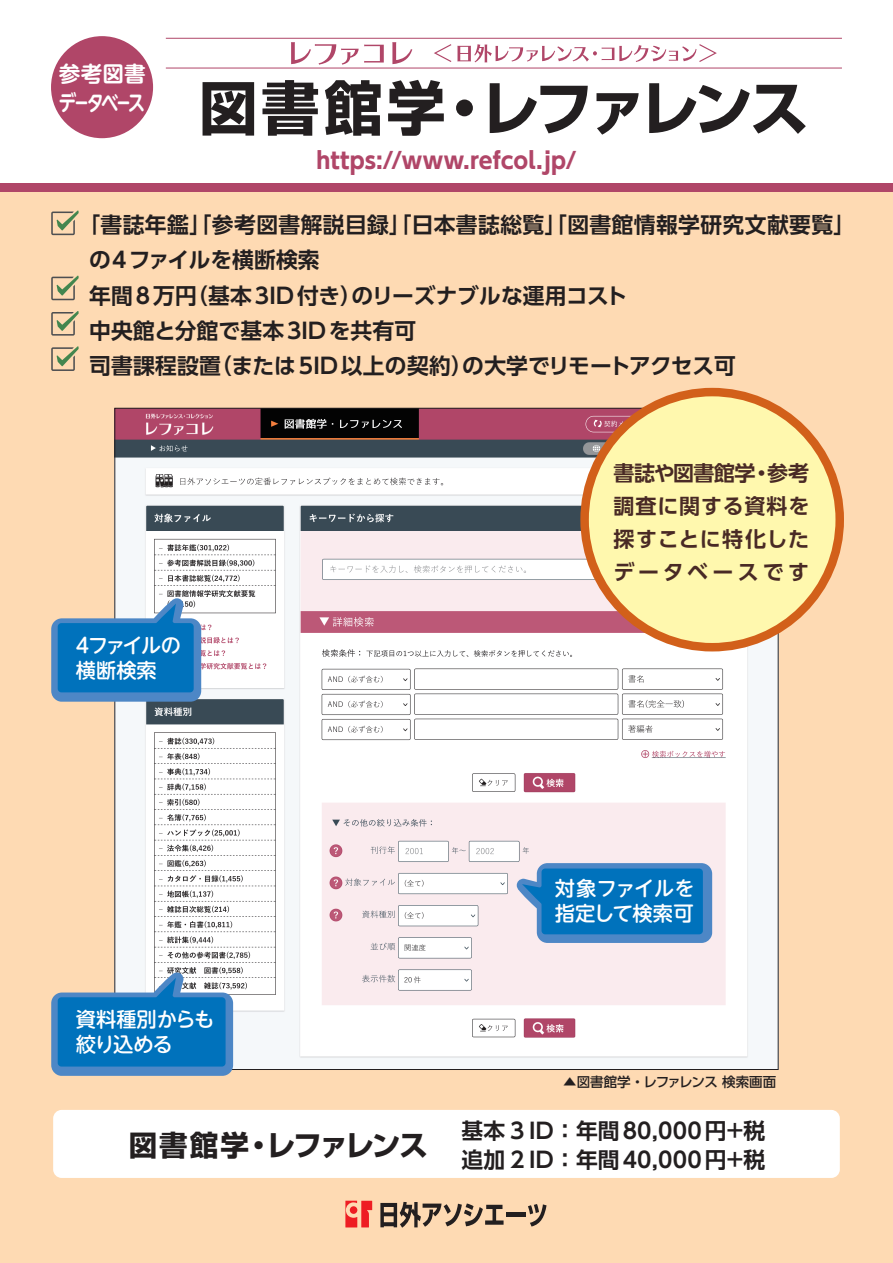
<style>
.page{position:relative;width:893px;height:1263px;background:#fff}
.page>*{position:absolute;margin:0;border:0;box-sizing:border-box;transform-origin:0 0}
.t1{font:700 58.5px "Shin Go Pr 6 N";letter-spacing:-.055em;color:#231f20}
.t2{font:700 28.5px "Shin Go Pr 6 N";letter-spacing:-.05em;color:#231f20}
.t3{font:700 22.5px "UD Shin Go Pr 6 N";color:#b04668}
.t4{font:700 21.75px/35.2px "UD Shin Go Pr 6 N De";letter-spacing:.01em;color:#231f20}
.t5{font:700 21.6px/28.8px "UD Shin M Go Pr 6 N De";letter-spacing:-.07em;color:#fff}
.t6{font:700 21px/33px "UD Shin Go Pr 6 N De";letter-spacing:.035em;color:#492a25;text-align:justify}
.t7{font:500 20.25px/25.5px "UD Shin M Go Pr 6 N";letter-spacing:-.015em;color:#fff}
.t8{font:500 13.5px "UD Shin Go Pr 6 N";color:#231f20}
</style>
<div class="page">
<div style="left:0;top:191px;width:893px;height:1072px;background:#fedab3"></div>
<div style="left:0;top:183px;width:893px;height:8px;background:#b04668"></div>
<div style="left:53px;top:1110px;width:787px;height:68px;background:#fff;border-radius:9px"></div>
<img style="left:116px;top:410px;width:661px;height:658px">
<svg style="left:380px;top:1202px;width:124px;height:26px"></svg>
<div style="left:506px;top:1212px;width:19px;height:5px;background:#231f20"></div>
<svg style="left:528px;top:1204px;width:19px;height:22px"></svg>
<svg style="left:345px;top:1201px;width:27px;height:26px"></svg>
<hr style="left:166px;top:68px;width:676px;height:1px;background:#b04668">
<hr style="left:166px;top:38px;width:676px;height:1px;background:#b04668">
<svg style="left:291px;top:42px;width:93px;height:23px"></svg>
<svg style="left:392px;top:42px;width:20px;height:22px"></svg>
<svg style="left:51px;top:210px;width:28px;height:25px"></svg>
<svg style="left:51px;top:276px;width:28px;height:24px"></svg>
<svg style="left:51px;top:311px;width:28px;height:25px"></svg>
<svg style="left:51px;top:346px;width:28px;height:25px"></svg>
<div style="left:51px;top:36px;width:102px;height:102px;background:#b04668;border-radius:50%"></div>
<svg style="left:434px;top:44px;width:17px;height:18px"></svg>
<svg style="left:457px;top:44px;width:260px;height:18px"></svg>
<div style="left:585px;top:392px;width:255px;height:255px;background:#fff8ae;border-radius:50%"></div>
<div style="left:580px;top:388px;width:264px;height:263px;border:9px solid #d2601a;border-radius:50%"></div>
<svg style="left:51px;top:598px;width:150px;height:104px;background:#3c8bc1"></svg>
<svg style="left:51px;top:972px;width:182px;height:104px;background:#3b8bc2"></svg>
<svg style="left:517px;top:863px;width:195px;height:80px;background:#2781c2"></svg>
<p class="t5" style="left:59px;top:58px;width:88px">参考図書データベース</p>
<h1 class="t1" style="left:199px;top:62px;width:611px">図書館学・レファレンス</h1>
<p class="t3" style="left:316px;top:142px;width:262px">https://www.refcol.jp/</p>
<p class="t4" style="left:89px;top:206px;width:767px;text-indent:-11px">「書誌年鑑」「参考図書解説目録」「日本書誌総覧」「図書館情報学研究文献要覧」の4ファイルを横断検索<br>年間8万円（基本3ID付き）のリーズナブルな運用コスト<br>中央館と分館で基本3IDを共有可<br>司書課程設置（または5ID以上の契約）の大学でリモートアクセス可</p>
<p class="t7" style="left:76px;top:631px;width:107px">4ファイルの横断検索</p>
<p class="t6" style="left:613px;top:456px;width:197px">書誌や図書館学・参考調査に関する資料を探すことに特化したデータベースです</p>
<p class="t7" style="left:76px;top:1005px;width:140px">資料種別からも絞り込める</p>
<h2 class="t2" style="left:129px;top:1123px;width:300px">図書館学・レファレンス</h2>
<p class="t7" style="left:555px;top:874px;width:142px">対象ファイルを指定して検索可</p>
<p class="t8" style="left:563px;top:1071px;width:215px">▲図書館学・レファレンス 検索画面</p>
<p class="t4" style="left:461px;top:1115px;width:305px;line-height:29.2px">基本 3 ID：年間80,000円＋税追加 2 ID：年間40,000円＋税</p>
</div>
